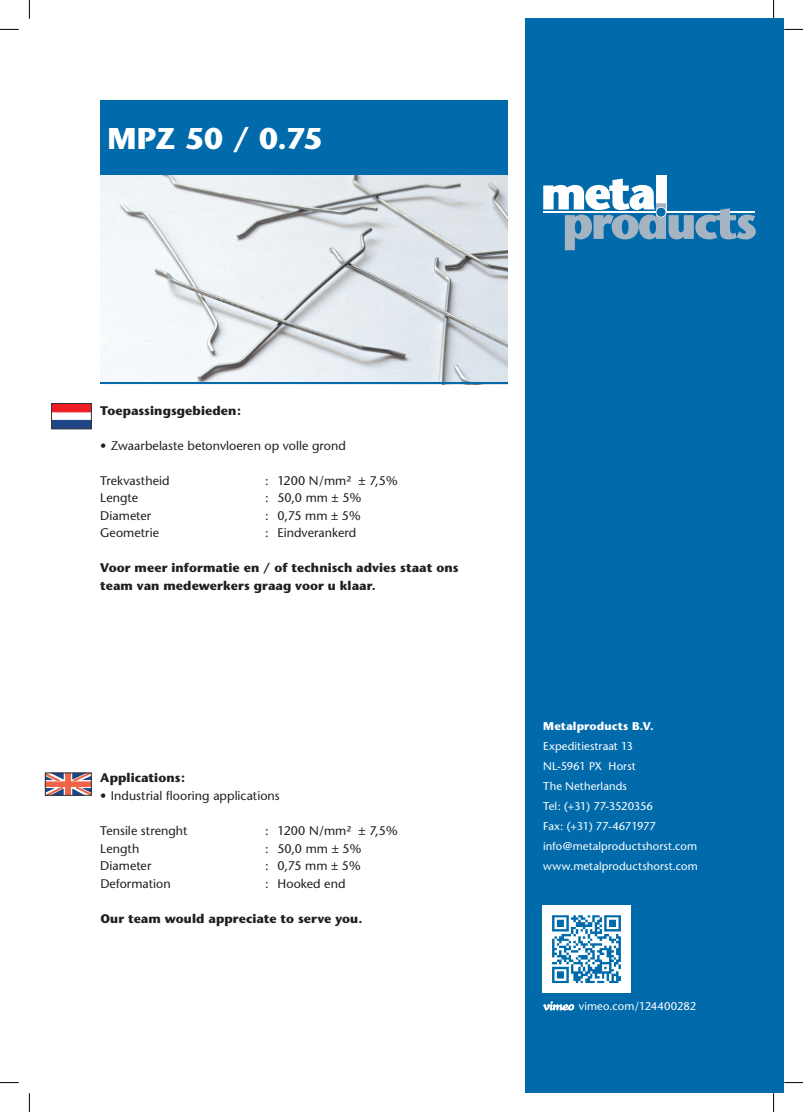
<style>
.page{position:relative;width:803px;height:1112px;background:#fff}
.page>*{position:absolute;margin:0;border:0;box-sizing:border-box;transform-origin:0 0}
.t1{font:700 30px "Stone Sans";letter-spacing:-.02em;color:#fff}
.t2{font:12.5px "Stone Sans";letter-spacing:.005em;color:#231f20}
.t3{font:700 12.5px/17.5px "Stone Sans";letter-spacing:.005em;color:#231f20}
.t4{font:11.25px/20px "Stone Sans";letter-spacing:.005em;color:#fff}
.t5{font:700 11.25px "Stone Sans";letter-spacing:.01em;color:#fff}
</style>
<div class="page">
<div style="left:525px;top:19px;width:259px;height:1073px;background:#006aaa"></div>
<div style="left:656px;top:175px;width:10px;height:37px;background:#fff"></div>
<svg style="left:543px;top:178px;width:213px;height:72px"></svg>
<svg style="left:656px;top:207px;width:10px;height:10px"></svg>
<div style="left:656px;top:208px;width:9px;height:9px;background:#006aaa;border-radius:50%"></div>
<svg style="left:543px;top:1001px;width:31px;height:9px"></svg>
<img style="left:543px;top:905px;width:87px;height:87px">
<img style="left:100px;top:175px;width:408px;height:207px">
<div style="left:100px;top:100px;width:408px;height:75px;background:#006aaa"></div>
<svg style="left:54px;top:412px;width:35px;height:8px"></svg>
<div style="left:52px;top:420px;width:39px;height:8px;background:#1e4687"></div>
<div style="left:52px;top:403px;width:39px;height:9px;background:#ee1d23"></div>
<div style="left:52px;top:403px;width:39px;height:25px;border:1px solid #363539"></div>
<svg style="left:47px;top:774px;width:42px;height:19px"></svg>
<div style="left:45px;top:772px;width:46px;height:23px;border:1px solid #363539"></div>
<hr style="left:100px;top:382px;width:408px;height:2px;background:#006aaa">
<svg style="left:0;top:29px;width:19px;height:1px"></svg>
<svg style="left:784px;top:29px;width:19px;height:1px"></svg>
<svg style="left:0;top:1082px;width:19px;height:1px"></svg>
<svg style="left:784px;top:1082px;width:19px;height:1px"></svg>
<svg style="left:29px;top:0;width:1px;height:19px"></svg>
<svg style="left:29px;top:1093px;width:1px;height:18px"></svg>
<svg style="left:773px;top:0;width:1px;height:19px"></svg>
<svg style="left:773px;top:1092px;width:1px;height:19px"></svg>
<h1 class="t1" style="left:107px;top:120px;width:217px">MPZ 50 / 0.75</h1>
<p class="t3" style="left:100px;top:401px;width:142px">Toepassingsgebieden:</p>
<p class="t2" style="left:100px;top:438px;width:247px">• Zwaarbelaste betonvloeren op volle grond</p>
<p class="t2" style="left:100px;top:473px;width:71px">Trekvastheid</p>
<p class="t2" style="left:265px;top:473px;width:134px">: 1200 N/mm² ± 7,5%</p>
<p class="t2" style="left:100px;top:490px;width:39px">Lengte</p>
<p class="t2" style="left:265px;top:490px;width:98px">: 50,0 mm ± 5%</p>
<p class="t2" style="left:100px;top:508px;width:53px">Diameter</p>
<p class="t2" style="left:265px;top:508px;width:97px">: 0,75 mm ± 5%</p>
<p class="t2" style="left:100px;top:525px;width:60px">Geometrie</p>
<p class="t2" style="left:265px;top:525px;width:93px">: Eindverankerd</p>
<p class="t3" style="left:100px;top:559px;width:360px">Voor meer informatie en / of technisch advies staat ons team van medewerkers graag voor u klaar.</p>
<p class="t3" style="left:100px;top:769px;width:86px">Applications:</p>
<p class="t2" style="left:100px;top:788px;width:181px">• Industrial flooring applications</p>
<p class="t2" style="left:100px;top:823px;width:89px">Tensile strenght</p>
<p class="t2" style="left:265px;top:823px;width:134px">: 1200 N/mm² ± 7,5%</p>
<p class="t2" style="left:100px;top:840px;width:41px">Length</p>
<p class="t2" style="left:265px;top:840px;width:98px">: 50,0 mm ± 5%</p>
<p class="t2" style="left:100px;top:858px;width:53px">Diameter</p>
<p class="t2" style="left:265px;top:858px;width:97px">: 0,75 mm ± 5%</p>
<p class="t2" style="left:100px;top:875px;width:72px">Deformation</p>
<p class="t2" style="left:265px;top:875px;width:82px">: Hooked end</p>
<p class="t3" style="left:100px;top:909px;width:263px">Our team would appreciate to serve you.</p>
<p class="t5" style="left:543px;top:719px;width:112px">Metalproducts B.V.</p>
<p class="t4" style="left:543px;top:735px;width:156px">Expeditiestraat 13<br>NL-5961 PX Horst<br>The Netherlands<br>Tel: (+31) 77-3520356<br>Fax: (+31) 77-4671977 info@metalproductshorst.com www.metalproductshorst.com</p>
<p class="t4" style="left:579px;top:995px;width:119px">vimeo.com/124400282</p>
</div>
